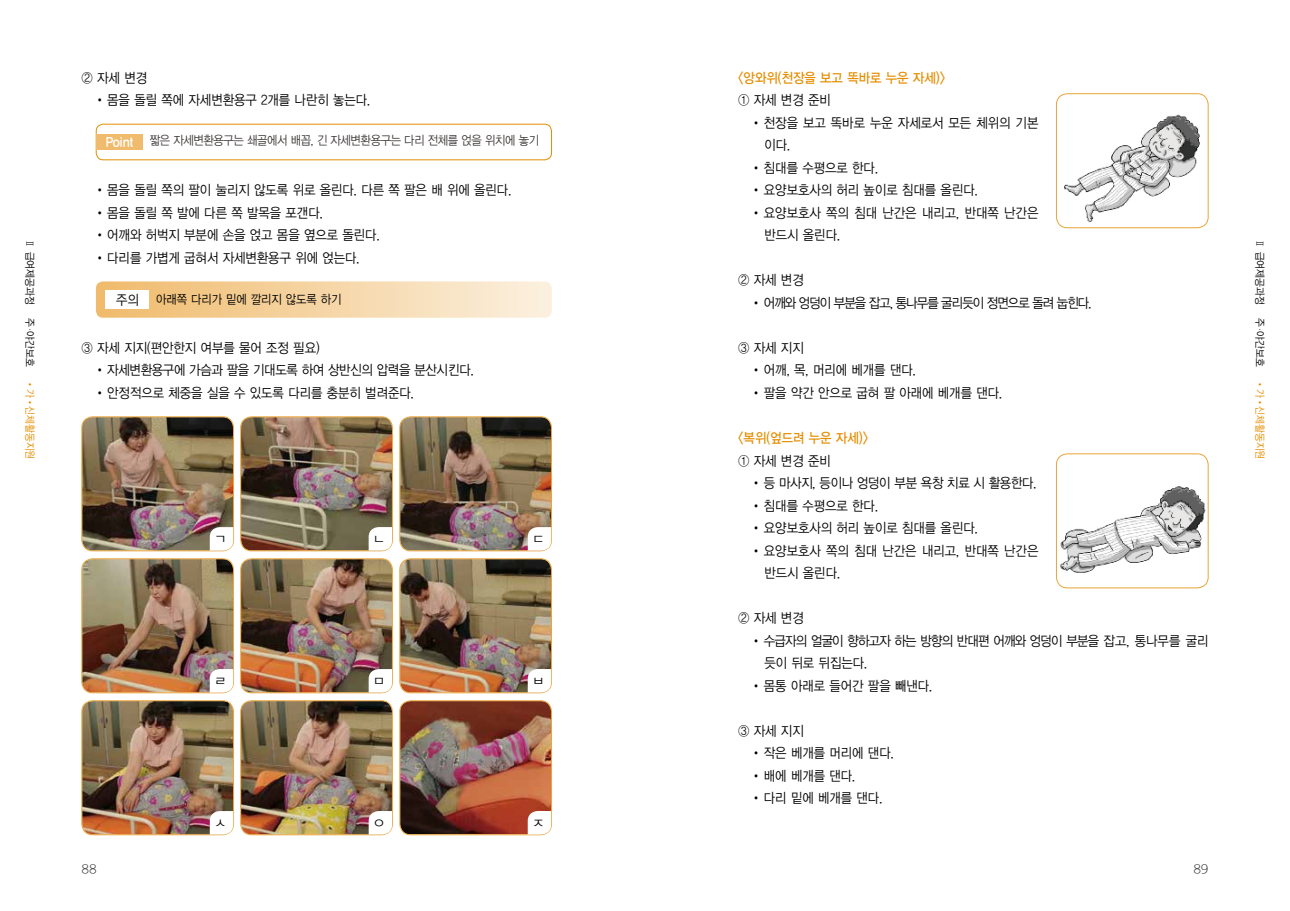
<style>
.page{position:relative;width:1290px;height:911px;background:#fff}
.page>*{position:absolute;margin:0;border:0;box-sizing:border-box;transform-origin:0 0}
.t1{font:13.75px/22.5px "YDVYGO12";color:#000;scale:.9 1}
.t2{font:13.75px "YDVYGO12";letter-spacing:-.02em;color:#000;scale:.9 1}
.t3{font:13.75px/22.5px "YDVYGO12";letter-spacing:-.06em;color:#000;scale:.9 1}
.t4{font:13.75px "YDVYGO13";color:#e48e00;scale:.9 1}
.t5{font:13.75px "YDVYGO12";letter-spacing:-.07em;color:#000;scale:.9 1}
.t6{font:13.75px "YDVYGO12";color:#000}
.t7{font:12.5px "YDVYGO12";letter-spacing:-.03em;color:#3e3a39;scale:.9 1}
.t8{font:12.5px "YDVYGO12";color:#000;scale:.9 1}
.t9{font:300 12.5px "Nanum Gothic";color:#000}
.t10{font:10.62px "YDVYGO12";color:#000;scale:.9 1}
.t11{font:10.62px "YDVYGO12";color:#e48e00;scale:.9 1}
.s1{font-family:"YDVY Mj O12"}
.s2{font-family:"YDVYGO11"}
.s3{font-family:"YDVYGO14";font-size:13.75px;color:#fff}
</style>
<div class="page">
<div style="left:96px;top:281px;width:456px;height:37px;background:linear-gradient(to right,#f0ba6b,#fbf0e0);border-radius:7px"></div>
<div style="left:106px;top:290px;width:43px;height:19px;background:#fff"></div>
<div style="left:96px;top:124px;width:456px;height:36px;border:1px solid #e48e00;border-radius:7px"></div>
<div style="left:96px;top:134px;width:47px;height:16px;background:#f0bb6c"></div>
<img style="left:83px;top:418px;width:149px;height:132px">
<div style="left:81px;top:416px;width:153px;height:135px;border:1px solid #eaa439;border-radius:11px"></div>
<svg style="left:210px;top:527px;width:23px;height:23px"></svg>
<img style="left:401px;top:418px;width:149px;height:132px">
<div style="left:399px;top:416px;width:153px;height:135px;border:1px solid #eaa439;border-radius:11px"></div>
<svg style="left:528px;top:527px;width:23px;height:23px"></svg>
<img style="left:242px;top:418px;width:149px;height:132px">
<div style="left:240px;top:416px;width:153px;height:135px;border:1px solid #eaa439;border-radius:11px"></div>
<svg style="left:369px;top:527px;width:23px;height:23px"></svg>
<img style="left:242px;top:560px;width:149px;height:132px">
<div style="left:240px;top:558px;width:153px;height:135px;border:1px solid #eaa439;border-radius:11px"></div>
<svg style="left:369px;top:669px;width:23px;height:23px"></svg>
<img style="left:83px;top:560px;width:149px;height:132px">
<div style="left:81px;top:558px;width:153px;height:135px;border:1px solid #eaa439;border-radius:11px"></div>
<svg style="left:210px;top:669px;width:23px;height:23px"></svg>
<img style="left:401px;top:560px;width:149px;height:132px">
<div style="left:399px;top:558px;width:153px;height:135px;border:1px solid #eaa439;border-radius:11px"></div>
<svg style="left:528px;top:669px;width:23px;height:23px"></svg>
<img style="left:242px;top:702px;width:149px;height:132px">
<div style="left:240px;top:700px;width:153px;height:135px;border:1px solid #eaa439;border-radius:11px"></div>
<svg style="left:369px;top:811px;width:23px;height:23px"></svg>
<img style="left:83px;top:702px;width:149px;height:132px">
<div style="left:81px;top:700px;width:153px;height:135px;border:1px solid #eaa439;border-radius:11px"></div>
<svg style="left:210px;top:811px;width:23px;height:23px"></svg>
<img style="left:401px;top:702px;width:149px;height:132px">
<div style="left:399px;top:700px;width:153px;height:135px;border:1px solid #eaa439;border-radius:11px"></div>
<svg style="left:528px;top:811px;width:23px;height:23px"></svg>
<img style="left:1057px;top:94px;width:151px;height:133px">
<div style="left:1056px;top:93px;width:152px;height:135px;border:1px solid #eaa439;border-radius:11px"></div>
<img style="left:1057px;top:454px;width:151px;height:133px">
<div style="left:1056px;top:453px;width:152px;height:135px;border:1px solid #eaa439;border-radius:11px"></div>
<p class="t10" style="left:37px;top:239px;width:74px;rotate:90deg"><span class="s1">Ⅱ</span> 급여제공과정</p>
<p class="t10" style="left:37px;top:318px;width:56px;rotate:90deg">주<span class="s2">·</span>야간보호</p>
<p class="t11" style="left:37px;top:380px;width:89px;rotate:90deg">•가•신체활동지원</p>
<p class="t1" style="left:81px;top:66px;width:74px">② 자세 변경</p>
<p class="t1" style="left:94px;top:88px;width:309px"><span class="s2">•</span>몸을 돌릴 쪽에 자세변환용구 2개를 나란히 놓는다.</p>
<p class="t7" style="left:106px;top:132px;width:483px"><span class="s3">Point</span> 짧은 자세변환용구는 쇄골에서 배꼽, 긴 자세변환용구는 다리 전체를 얹을 위치에 놓기</p>
<p class="t1" style="left:94px;top:178px;width:465px"><span class="s2">•</span>몸을 돌릴 쪽의 팔이 눌리지 않도록 위로 올린다. 다른 쪽 팔은 배 위에 올린다.</p>
<p class="t1" style="left:94px;top:201px;width:256px"><span class="s2">•</span>몸을 돌릴 쪽 발에 다른 쪽 발목을 포갠다.</p>
<p class="t1" style="left:94px;top:223px;width:319px"><span class="s2">•</span>어깨와 허벅지 부분에 손을 얹고 몸을 옆으로 돌린다.</p>
<p class="t1" style="left:94px;top:246px;width:297px"><span class="s2">•</span>다리를 가볍게 굽혀서 자세변환용구 위에 얹는다.</p>
<p class="t1" style="left:116px;top:287px;width:27px">주의</p>
<p class="t8" style="left:156px;top:291px;width:207px">아래쪽 다리가 밑에 깔리지 않도록 하기</p>
<p class="t1" style="left:81px;top:336px;width:266px">③ 자세 지지(편안한지 여부를 물어 조정 필요)</p>
<p class="t2" style="left:94px;top:361px;width:424px"><span class="s2">•</span> 자세변환용구에 가슴과 팔을 기대도록 하여 상반신의 압력을 분산시킨다.</p>
<p class="t1" style="left:94px;top:381px;width:357px"><span class="s2">•</span>안정적으로 체중을 실을 수 있도록 다리를 충분히 벌려준다.</p>
<p class="t6" style="left:214px;top:529px;width:14px">ㄱ</p>
<p class="t6" style="left:373px;top:529px;width:14px">ㄴ</p>
<p class="t6" style="left:532px;top:529px;width:14px">ㄷ</p>
<p class="t9" style="left:81px;top:862px;width:17px">88</p>
<p class="t6" style="left:214px;top:671px;width:14px">ㄹ</p>
<p class="t6" style="left:373px;top:671px;width:14px">ㅁ</p>
<p class="t6" style="left:532px;top:671px;width:14px">ㅂ</p>
<p class="t6" style="left:214px;top:813px;width:14px">ㅅ</p>
<p class="t6" style="left:373px;top:813px;width:14px">ㅇ</p>
<p class="t6" style="left:532px;top:813px;width:14px">ㅈ</p>
<p class="t4" style="left:738px;top:68px;width:231px">&lt;앙와위(천장을 보고 똑바로 누운 자세)&gt;</p>
<p class="t1" style="left:738px;top:88px;width:104px">① 자세 변경 준비</p>
<p class="t1" style="left:764px;top:111px;width:306px;text-indent:-14px"><span class="s2">•</span>천장을 보고 똑바로 누운 자세로서 모든 체위의 기본 이다.</p>
<p class="t1" style="left:751px;top:156px;width:143px"><span class="s2">•</span>침대를 수평으로 한다.</p>
<p class="t1" style="left:751px;top:178px;width:254px"><span class="s2">•</span>요양보호사의 허리 높이로 침대를 올린다.</p>
<p class="t1" style="left:764px;top:201px;width:306px;text-indent:-14px"><span class="s2">•</span>요양보호사 쪽의 침대 난간은 내리고, 반대쪽 난간은 반드시 올린다.</p>
<p class="t1" style="left:738px;top:268px;width:74px">② 자세 변경</p>
<p class="t5" style="left:751px;top:293px;width:380px"><span class="s2">•</span> 어깨와 엉덩이 부분을 잡고, 통나무를 굴리듯이 정면으로 돌려 눕힌다.</p>
<p class="t1" style="left:738px;top:336px;width:74px">③ 자세 지지</p>
<p class="t1" style="left:751px;top:358px;width:185px"><span class="s2">•</span>어깨, 목, 머리에 베개를 댄다.</p>
<p class="t1" style="left:751px;top:381px;width:281px"><span class="s2">•</span>팔을 약간 안으로 굽혀 팔 아래에 베개를 댄다.</p>
<p class="t4" style="left:738px;top:428px;width:146px">&lt;복위(엎드려 누운 자세)&gt;</p>
<p class="t1" style="left:738px;top:448px;width:104px">① 자세 변경 준비</p>
<p class="t2" style="left:751px;top:473px;width:319px"><span class="s2">•</span> 등 마사지, 등이나 엉덩이 부분 욕창 치료 시 활용한다.</p>
<p class="t1" style="left:751px;top:493px;width:143px"><span class="s2">•</span>침대를 수평으로 한다.</p>
<p class="t1" style="left:751px;top:516px;width:254px"><span class="s2">•</span>요양보호사의 허리 높이로 침대를 올린다.</p>
<p class="t1" style="left:764px;top:538px;width:306px;text-indent:-14px"><span class="s2">•</span>요양보호사 쪽의 침대 난간은 내리고, 반대쪽 난간은 반드시 올린다.</p>
<p class="t1" style="left:738px;top:606px;width:74px">② 자세 변경</p>
<p class="t3" style="left:764px;top:628px;width:495px;text-indent:-14px"><span class="s2">•</span> 수급자의 얼굴이 향하고자 하는 방향의 반대편 어깨와 엉덩이 부분을 잡고, 통나무를 굴리 듯이 뒤로 뒤집는다.</p>
<p class="t1" style="left:751px;top:673px;width:203px"><span class="s2">•</span>몸통 아래로 들어간 팔을 빼낸다.</p>
<p class="t1" style="left:738px;top:718px;width:74px">③ 자세 지지</p>
<p class="t1" style="left:751px;top:740px;width:161px"><span class="s2">•</span>작은 베개를 머리에 댄다.</p>
<p class="t1" style="left:751px;top:763px;width:118px"><span class="s2">•</span>배에 베개를 댄다.</p>
<p class="t1" style="left:751px;top:785px;width:148px"><span class="s2">•</span>다리 밑에 베개를 댄다.</p>
<p class="t9" style="left:1193px;top:862px;width:17px">89</p>
<p class="t10" style="left:1267px;top:239px;width:74px;rotate:90deg"><span class="s1">Ⅱ</span> 급여제공과정</p>
<p class="t10" style="left:1267px;top:318px;width:56px;rotate:90deg">주<span class="s2">·</span>야간보호</p>
<p class="t11" style="left:1267px;top:380px;width:89px;rotate:90deg">•가•신체활동지원</p>
</div>
